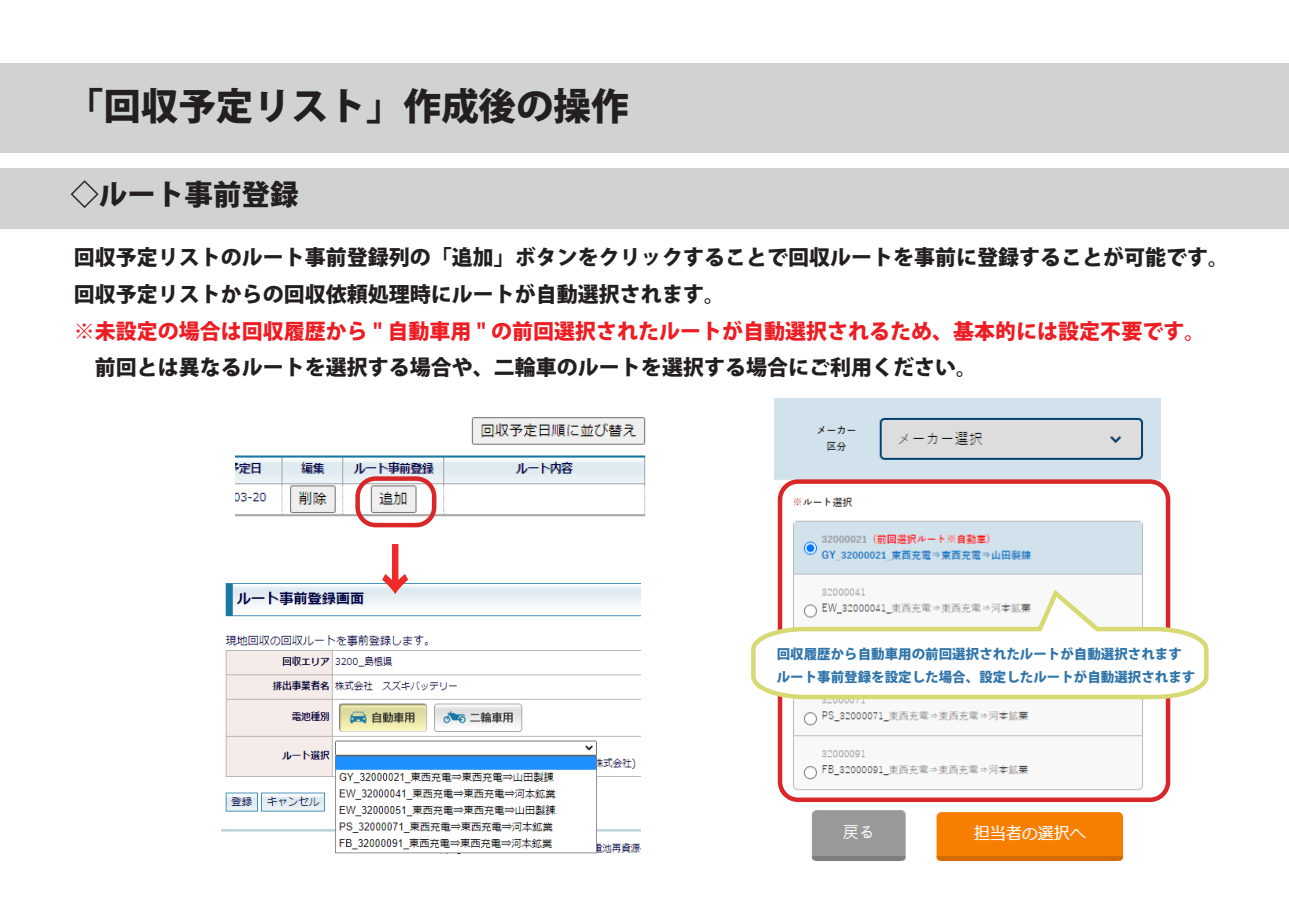
<style>
.page{position:relative;width:1289px;height:919px;background:#fff}
.page>*{position:absolute;margin:0;border:0;box-sizing:border-box;transform-origin:0 0}
.t1{font:800 54px "Koz Go Pr 6 N";color:#ee2928}
.t2{font:800 37.5px "Koz Go Pr 6 N";color:#231f20}
.t3{font:800 28.5px "Koz Go Pr 6 N";color:#231f20}
.t4{font:800 21px/36.8px "Koz Go Pr 6 N";color:#231f20}
.t5{font:800 21px "Koz Go Pr 6 N";color:#ee1d23}
.t6{font:800 13.5px/23.7px "Koz Go Pr 6 N";color:#3075aa}
</style>
<div class="page">
<div style="left:0;top:63px;width:1288px;height:89px;background:#d1d2d4"></div>
<div style="left:0;top:168px;width:1288px;height:61px;background:#d1d2d4"></div>
<img style="left:222px;top:583px;width:418px;height:272px">
<img style="left:774px;top:398px;width:386px;height:463px">
<img style="left:235px;top:417px;width:411px;height:110px">
<div style="left:355px;top:476px;width:81px;height:51px;border:4px solid #d92628;border-radius:18px"></div>
<div style="left:777px;top:479px;width:393px;height:323px;border:4px solid #d92628;border-radius:18px"></div>
<svg style="left:751px;top:586px;width:458px;height:115px"></svg>
<h2 class="t2" style="left:66px;top:85px;width:564px">「回収予定リスト」作成後の操作</h2>
<h3 class="t3" style="left:70px;top:178px;width:229px">◇ルート事前登録</h3>
<p class="t4" style="left:74px;top:239px;width:1156px">回収予定リストのルート事前登録列の「追加」ボタンをクリックすることで回収ルートを事前に登録することが可能です。回収予定リストからの回収依頼処理時にルートが自動選択されます。</p>
<p class="t5" style="left:74px;top:319px;width:1133px">※未設定の場合は回収履歴から " 自動車用 " の前回選択されたルートが自動選択されるため、基本的には設定不要です。</p>
<p class="t4" style="left:74px;top:350px;width:904px">　前回とは異なるルートを選択する場合や、二輪車のルートを選択する場合にご利用ください。</p>
<h1 class="t1" style="left:368px;top:539px;width:56px">↓</h1>
<p class="t6" style="left:776px;top:642px;width:420px">回収履歴から自動車用の前回選択されたルートが自動選択されますルート事前登録を設定した場合、設定したルートが自動選択されます</p>
</div>
